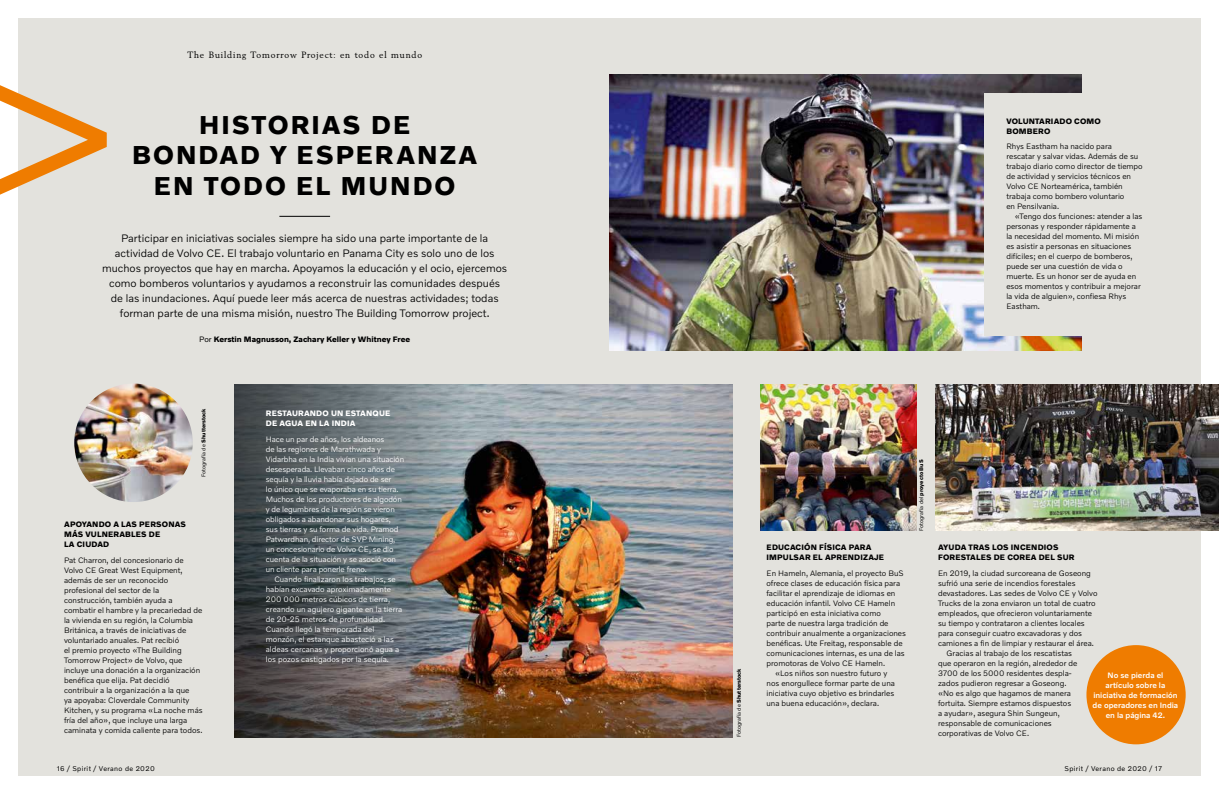
<style>
.page{position:relative;width:1219px;height:794px;background:#fff}
.page>*{position:absolute;margin:0;border:0;box-sizing:border-box;transform-origin:0 0}
.t1{font:700 26.3px/30.1px "Volvo Novum";letter-spacing:.075em;color:#000;text-align:center}
.t2{font:300 11px/15px "Volvo Novum";color:#000;text-align:center}
.t3{font:9px "Volvo Serif Pro";letter-spacing:.1em;color:#000}
.t4{font:300 8px/10px "Volvo Novum";color:#000}
.t5{font:300 8px/10px "Volvo Novum";letter-spacing:-.01em;color:#fff}
.t6{font:700 8px/10px "Volvo Novum";letter-spacing:.02em;color:#000}
.t7{font:500 8px/10px "Volvo Novum";color:#fff;text-align:center}
.t8{font:700 8px "Volvo Novum";color:#000}
.t9{font:700 8px/10px "Volvo Novum";letter-spacing:.02em;color:#fff}
.t10{font:7px "Volvo Novum";letter-spacing:.05em;color:#000}
.t11{font:5.5px "Volvo Novum";color:#000}
.s1{font-weight:400}
.s2{font-weight:700}
</style>
<div class="page">
<div style="left:18px;top:18px;width:1182px;height:758px;background:#e3e2dd"></div>
<img style="left:935px;top:384px;width:284px;height:147px">
<img style="left:609px;top:75px;width:472px;height:276px">
<div style="left:984px;top:93px;width:178px;height:243px;background:#e3e2dd"></div>
<img style="left:74px;top:383px;width:119px;height:119px;border-radius:59px">
<img style="left:761px;top:384px;width:156px;height:147px">
<hr style="left:279px;top:216px;width:51px;height:1px;background:#000">
<img style="left:235px;top:384px;width:498px;height:353px">
<svg style="left:0;top:85px;width:107px;height:110px"></svg>
<div style="left:1086px;top:645px;width:100px;height:99px;background:#ef7c00;border-radius:50%"></div>
<p class="t3" style="left:187px;top:50px;width:236px">The Building Tomorrow Project: en todo el mundo</p>
<h1 class="t1" style="left:132px;top:109px;width:347px">HISTORIAS DE<br>BONDAD Y ESPERANZA<br>EN TODO EL MUNDO</h1>
<p class="t2" style="left:102px;top:230px;width:407px">Participar en iniciativas sociales siempre ha sido una parte importante de la actividad de Volvo CE. El trabajo voluntario en Panama City es solo uno de los muchos proyectos que hay en marcha. Apoyamos la educación y el ocio, ejercemos como bomberos voluntarios y ayudamos a reconstruir las comunidades después de las inundaciones. Aquí puede leer más acerca de nuestras actividades; todas forman parte de una misma misión, nuestro The Building Tomorrow project.</p>
<p class="t8" style="left:199px;top:334px;width:212px"><span class="s1">Por</span> Kerstin Magnusson, Zachary Keller y Whitney Free</p>
<p class="t11" style="left:200px;top:477px;width:70px;rotate:-90deg">Fotografía de <span class="s2">Shutterstock</span></p>
<p class="t9" style="left:266px;top:408px;width:126px">RESTAURANDO UN ESTANQUE<br>DE AGUA EN LA INDIA</p>
<p class="t5" style="left:266px;top:433px;width:140px">Hace un par de años, los aldeanos<br>de las regiones de Marathwada y Vidarbha en la India vivían una situación desesperada. Llevaban cinco años de sequía y la lluvia había dejado de ser<br>lo único que se evaporaba en su tierra.<br>Muchos de los productores de algodón y de legumbres de la región se vieron obligados a abandonar sus hogares, sus tierras y su forma de vida. Pramod Patwardhan, director de SVP Mining, un concesionario de Volvo CE, se dio cuenta de la situación y se asoció con un cliente para ponerle freno.</p>
<p class="t5" style="left:266px;top:573px;width:138px;text-indent:9px">Cuando finalizaron los trabajos, se habían excavado aproximadamente 200 000 metros cúbicos de tierra, creando un agujero gigante en la tierra de 20-25 metros de profundidad.<br>Cuando llegó la temporada del monzón, el estanque abasteció a las aldeas cercanas y proporcionó agua a los pozos castigados por la sequía.</p>
<p class="t6" style="left:64px;top:519px;width:123px">APOYANDO A LAS PERSONAS<br>MÁS VULNERABLES DE<br>LA CIUDAD</p>
<p class="t4" style="left:64px;top:555px;width:140px">Pat Charron, del concesionario de Volvo CE Great West Equipment, además de ser un reconocido profesional del sector de la construcción, también ayuda a combatir el hambre y la precariedad de la vivienda en su región, la Columbia Británica, a través de iniciativas de voluntariado anuales. Pat recibió<br>el premio proyecto «The Building Tomorrow Project» de Volvo, que incluye una donación a la organización benéfica que elija. Pat decidió contribuir a la organización a la que<br>ya apoyaba: Cloverdale Community Kitchen, y su programa «La noche más fría del año», que incluye una larga caminata y comida caliente para todos.</p>
<p class="t6" style="left:1006px;top:115px;width:96px">VOLUNTARIADO COMO<br>BOMBERO</p>
<p class="t4" style="left:1006px;top:141px;width:138px">Rhys Eastham ha nacido para<br>rescatar y salvar vidas. Además de su trabajo diario como director de tiempo de actividad y servicios técnicos en<br>Volvo CE Norteamérica, también trabaja como bombero voluntario<br>en Pensilvania.</p>
<p class="t4" style="left:1006px;top:211px;width:138px;text-indent:9px">«Tengo dos funciones: atender a las personas y responder rápidamente a la necesidad del momento. Mi misión es asistir a personas en situaciones difíciles; en el cuerpo de bomberos, puede ser una cuestión de vida o muerte. Es un honor ser de ayuda en esos momentos y contribuir a mejorar la vida de alguien», confiesa Rhys<br>Eastham.</p>
<p class="t11" style="left:735px;top:737px;width:70px;rotate:-90deg">Fotografía de <span class="s2">Shutterstock</span></p>
<p class="t6" style="left:767px;top:542px;width:119px">EDUCACIÓN FÍSICA PARA<br>IMPULSAR EL APRENDIZAJE</p>
<p class="t4" style="left:766px;top:568px;width:139px">En Hameln, Alemania, el proyecto BuS</p>
<p class="t4" style="left:766px;top:578px;width:135px">ofrece clases de educación física para</p>
<p class="t4" style="left:766px;top:588px;width:130px">facilitar el aprendizaje de idiomas en</p>
<p class="t4" style="left:766px;top:598px;width:130px">educación infantil. Volvo CE Hameln</p>
<p class="t4" style="left:766px;top:608px;width:116px">participó en esta iniciativa como</p>
<p class="t4" style="left:766px;top:618px;width:124px">parte de nuestra larga tradición de</p>
<p class="t4" style="left:766px;top:628px;width:141px">contribuir anualmente a organizaciones</p>
<p class="t4" style="left:766px;top:638px;width:138px">benéficas. Ute Freitag, responsable de</p>
<p class="t4" style="left:766px;top:648px;width:140px">comunicaciones internas, es una de las</p>
<p class="t4" style="left:766px;top:658px;width:120px">promotoras de Volvo CE Hameln.</p>
<p class="t4" style="left:775px;top:668px;width:114px">«Los niños son nuestro futuro y</p>
<p class="t4" style="left:766px;top:678px;width:130px">nos enorgullece formar parte de una</p>
<p class="t4" style="left:766px;top:688px;width:129px">iniciativa cuyo objetivo es brindarles</p>
<p class="t4" style="left:766px;top:698px;width:114px">una buena educación», declara.</p>
<p class="t11" style="left:918px;top:531px;width:73px;rotate:-90deg">Fotografía del <span class="s2">proyecto BuS</span></p>
<p class="t6" style="left:938px;top:542px;width:138px">AYUDA TRAS LOS INCENDIOS<br>FORESTALES DE COREA DEL SUR</p>
<p class="t4" style="left:938px;top:568px;width:154px">En 2019, la ciudad surcoreana de Goseong</p>
<p class="t4" style="left:938px;top:578px;width:139px">sufrió una serie de incendios forestales</p>
<p class="t4" style="left:938px;top:588px;width:161px">devastadores. Las sedes de Volvo CE y Volvo</p>
<p class="t4" style="left:938px;top:598px;width:159px">Trucks de la zona enviaron un total de cuatro</p>
<p class="t4" style="left:938px;top:608px;width:155px">empleados, que ofrecieron voluntariamente</p>
<p class="t4" style="left:938px;top:618px;width:148px">su tiempo y contrataron a clientes locales</p>
<p class="t4" style="left:938px;top:628px;width:146px">para conseguir cuatro excavadoras y dos</p>
<p class="t4" style="left:938px;top:638px;width:157px">camiones a fin de limpiar y restaurar el área.</p>
<p class="t4" style="left:946px;top:648px;width:127px">Gracias al trabajo de los rescatistas</p>
<p class="t4" style="left:938px;top:658px;width:141px">que operaron en la región, alrededor de</p>
<p class="t4" style="left:938px;top:668px;width:135px">3700 de los 5000 residentes despla-</p>
<p class="t4" style="left:938px;top:678px;width:130px">zados pudieron regresar a Goseong.</p>
<p class="t4" style="left:938px;top:688px;width:134px">«No es algo que hagamos de manera</p>
<p class="t4" style="left:938px;top:698px;width:135px">fortuita. Siempre estamos dispuestos</p>
<p class="t4" style="left:938px;top:708px;width:123px">a ayudar», asegura Shin Sungeun,</p>
<p class="t4" style="left:938px;top:718px;width:115px">responsable de comunicaciones</p>
<p class="t4" style="left:938px;top:728px;width:93px">corporativas de Volvo CE.</p>
<p class="t7" style="left:1093px;top:669px;width:87px">No se pierda el artículo sobre la iniciativa de formación de operadores en India en la página 42.</p>
<p class="t10" style="left:57px;top:764px;width:100px">16 / Spirit / Verano de 2020</p>
<p class="t10" style="left:1064px;top:764px;width:99px">Spirit / Verano de 2020 / 17</p>
</div>
